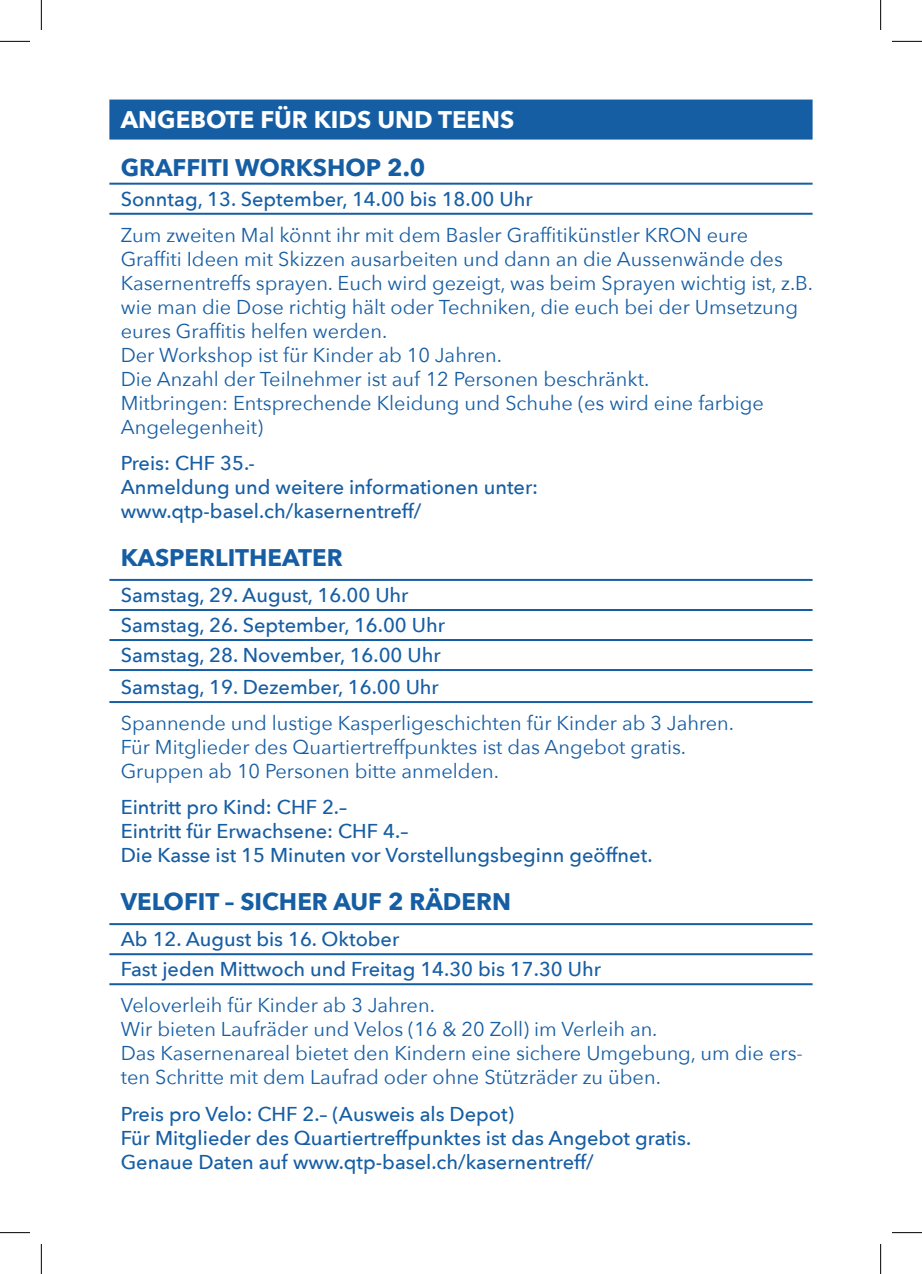
<style>
.page{position:relative;width:922px;height:1274px;background:#fff}
.page>*{position:absolute;margin:0;border:0;box-sizing:border-box;transform-origin:0 0}
.t1{font:700 24px "Avenir Next";color:#165ea4}
.t2{font:700 24px "Avenir Next";color:#fff}
.t3{font:20px/24px "Avenir Next";color:#165ea4}
.t4{font:500 20px/24px "Avenir Next";color:#165ea4}
</style>
<div class="page">
<div style="left:109px;top:99px;width:703px;height:40px;background:#165ea4"></div>
<hr style="left:109px;top:183px;width:703px;height:2px;background:#165ea4">
<hr style="left:109px;top:213px;width:703px;height:2px;background:#165ea4">
<hr style="left:109px;top:579px;width:703px;height:2px;background:#165ea4">
<hr style="left:109px;top:609px;width:703px;height:2px;background:#165ea4">
<hr style="left:109px;top:639px;width:703px;height:2px;background:#165ea4">
<hr style="left:109px;top:669px;width:703px;height:2px;background:#165ea4">
<hr style="left:109px;top:701px;width:703px;height:2px;background:#165ea4">
<hr style="left:109px;top:923px;width:703px;height:2px;background:#165ea4">
<hr style="left:109px;top:953px;width:703px;height:2px;background:#165ea4">
<hr style="left:109px;top:983px;width:703px;height:2px;background:#165ea4">
<hr style="left:0;top:41px;width:30px;height:1px;background:#000">
<hr style="left:892px;top:41px;width:30px;height:1px;background:#000">
<hr style="left:0;top:1232px;width:30px;height:1px;background:#000">
<hr style="left:892px;top:1232px;width:30px;height:1px;background:#000">
<hr style="left:41px;top:0;width:1px;height:30px;background:#000">
<hr style="left:41px;top:1243px;width:1px;height:30px;background:#000">
<hr style="left:880px;top:0;width:1px;height:30px;background:#000">
<hr style="left:880px;top:1243px;width:1px;height:30px;background:#000">
<p class="t2" style="left:121px;top:99px;width:395px">ANGEBOTE FÜR KIDS UND TEENS</p>
<p class="t1" style="left:121px;top:147px;width:306px">GRAFFITI WORKSHOP 2.0</p>
<p class="t4" style="left:121px;top:186px;width:413px">Sonntag, 13. September, 14.00 bis 18.00 Uhr</p>
<p class="t3" style="left:121px;top:222px;width:694px">Zum zweiten Mal könnt ihr mit dem Basler Graffitikünstler KRON eure Graffiti Ideen mit Skizzen ausarbeiten und dann an die Aussenwände des Kasernentreffs sprayen. Euch wird gezeigt, was beim Sprayen wichtig ist, z.B. wie man die Dose richtig hält oder Techniken, die euch bei der Umsetzung eures Graffitis helfen werden.<br>Der Workshop ist für Kinder ab 10 Jahren.<br>Die Anzahl der Teilnehmer ist auf 12 Personen beschränkt.<br>Mitbringen: Entsprechende Kleidung und Schuhe (es wird eine farbige Angelegenheit)</p>
<p class="t4" style="left:121px;top:450px;width:419px">Preis: CHF 35.-<br>Anmeldung und weitere informationen unter: www.qtp-basel.ch/kasernentreff/</p>
<p class="t1" style="left:121px;top:537px;width:223px">KASPERLITHEATER</p>
<p class="t4" style="left:121px;top:579px;width:326px;line-height:30px">Samstag, 29. August, 16.00 Uhr<br>Samstag, 26. September, 16.00 Uhr<br>Samstag, 28. November, 16.00 Uhr</p>
<p class="t4" style="left:121px;top:674px;width:320px">Samstag, 19. Dezember, 16.00 Uhr</p>
<p class="t3" style="left:121px;top:710px;width:615px">Spannende und lustige Kasperligeschichten für Kinder ab 3 Jahren.<br>Für Mitglieder des Quartiertreffpunktes ist das Angebot gratis.<br>Gruppen ab 10 Personen bitte anmelden.</p>
<p class="t4" style="left:121px;top:794px;width:533px">Eintritt pro Kind: CHF 2.–<br>Eintritt für Erwachsene: CHF 4.–<br>Die Kasse ist 15 Minuten vor Vorstellungsbeginn geöffnet.</p>
<p class="t1" style="left:121px;top:881px;width:392px">VELOFIT – SICHER AUF 2 RÄDERN</p>
<p class="t4" style="left:121px;top:923px;width:482px;line-height:30px">Ab 12. August bis 16. Oktober<br>Fast jeden Mittwoch und Freitag 14.30 bis 17.30 Uhr</p>
<p class="t3" style="left:121px;top:992px;width:684px">Veloverleih für Kinder ab 3 Jahren.<br>Wir bieten Laufräder und Velos (16 &amp; 20 Zoll) im Verleih an.<br>Das Kasernenareal bietet den Kindern eine sichere Umgebung, um die ers&shy;ten Schritte mit dem Laufrad oder ohne Stützräder zu üben.</p>
<p class="t4" style="left:121px;top:1100px;width:572px">Preis pro Velo: CHF 2.– (Ausweis als Depot)<br>Für Mitglieder des Quartiertreffpunktes ist das Angebot gratis.<br>Genaue Daten auf www.qtp-basel.ch/kasernentreff/</p>
</div>
